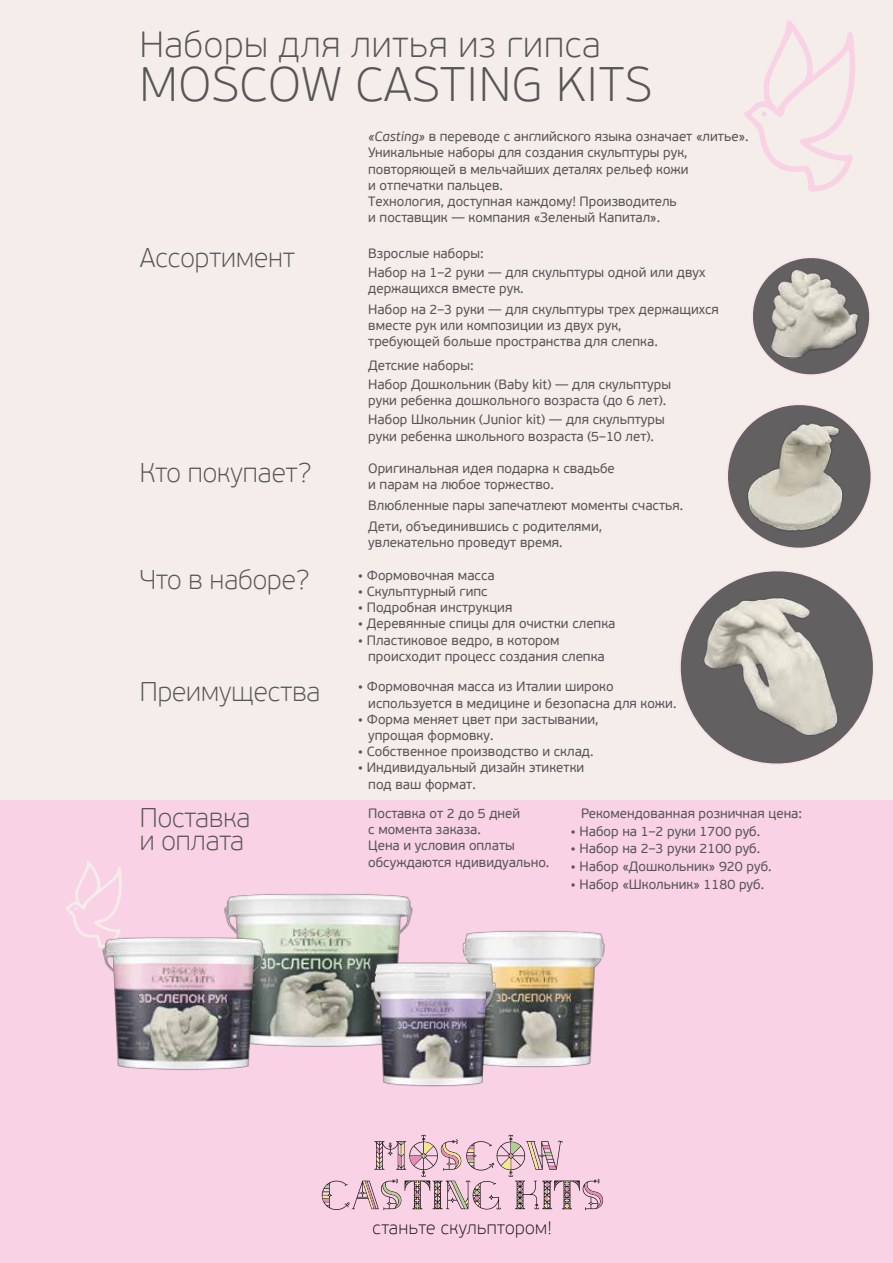
<style>
.page{position:relative;width:893px;height:1263px;background:#f9d2e5}
.page>*{position:absolute;margin:0;border:0;box-sizing:border-box;transform-origin:0 0}
.t1{font:100 48.3px "PF Beau Sans Pro";letter-spacing:.02em;color:#565655}
.t2{font:100 36.15px "PF Beau Sans Pro";letter-spacing:.02em;color:#565655}
.t3{font:100 27px/23.4px "PF Beau Sans Pro";color:#565655}
.t4{font:100 18px "PF Beau Sans Pro";letter-spacing:.02em;color:#181716}
.t5{font:13.5px/16.2px "PF Beau Sans Pro";color:#565655}
.s1{font-style:italic}
</style>
<div class="page">
<div style="left:0;top:0;width:893px;height:800px;background:#f5ede9"></div>
<svg style="left:752px;top:289px;width:118px;height:87px"></svg>
<img style="left:759px;top:257px;width:105px;height:112px">
<svg style="left:680px;top:570px;width:194px;height:195px"></svg>
<img style="left:692px;top:576px;width:158px;height:173px">
<svg style="left:322px;top:1135px;width:281px;height:75px"></svg>
<svg style="left:744px;top:20px;width:111px;height:172px"></svg>
<svg style="left:65px;top:861px;width:57px;height:76px"></svg>
<svg style="left:727px;top:442px;width:145px;height:69px"></svg>
<img style="left:736px;top:404px;width:131px;height:145px">
<img style="left:224px;top:893px;width:189px;height:154px">
<img style="left:87px;top:914px;width:192px;height:156px">
<img style="left:462px;top:930px;width:143px;height:138px">
<img style="left:350px;top:945px;width:175px;height:142px">
<h2 class="t2" style="left:140px;top:24px;width:463px">Наборы для литья из гипса</h2>
<h1 class="t1" style="left:140px;top:56px;width:513px">MOSCOW CASTING KITS</h1>
<h3 class="t3" style="left:140px;top:246px;width:157px">Ассортимент</h3>
<h3 class="t3" style="left:140px;top:461px;width:173px">Кто покупает?</h3>
<h3 class="t3" style="left:140px;top:568px;width:171px">Что в наборе?</h3>
<h3 class="t3" style="left:140px;top:680px;width:182px">Преимущества</h3>
<p class="t5" style="left:368px;top:129px;width:382px"><span class="s1">«Casting»</span> в переводе с английского языка означает «литье».<br>Уникальные наборы для создания скульптуры рук, повторяющей в мельчайших деталях рельеф кожи<br>и отпечатки пальцев.<br>Технология, доступная каждому! Производитель<br>и поставщик — компания «Зеленый Капитал».</p>
<p class="t5" style="left:368px;top:244px;width:339px;line-height:19.2px">Взрослые наборы:<br>Набор на 1–2 руки — для скульптуры одной или двух</p>
<p class="t5" style="left:368px;top:278px;width:352px;line-height:20.7px">держащихся вместе рук.<br>Набор на 2–3 руки — для скульптуры трех держащихся</p>
<p class="t5" style="left:368px;top:317px;width:291px">вместе рук или композиции из двух рук, требующей больше пространства для слепка.</p>
<p class="t5" style="left:368px;top:356px;width:304px;line-height:19.2px">Детские наборы:<br>Набор Дошкольник (Baby kit) — для скульптуры</p>
<p class="t5" style="left:368px;top:391px;width:300px;line-height:19.2px">руки ребенка дошкольного возраста (до 6 лет).<br>Набор Школьник (Junior kit) — для скульптуры</p>
<p class="t5" style="left:368px;top:428px;width:287px">руки ребенка школьного возраста (5–10 лет).</p>
<p class="t5" style="left:368px;top:461px;width:248px">Оригинальная идея подарка к свадьбе и парам на любое торжество.</p>
<p class="t5" style="left:368px;top:495px;width:317px;line-height:21px">Влюбленные пары запечатлеют моменты счастья.<br>Дети, объединившись с родителями,</p>
<p class="t5" style="left:368px;top:535px;width:196px">увлекательно проведут время.</p>
<p class="t5" style="left:358px;top:567px;width:139px">• Формовочная масса</p>
<p class="t5" style="left:358px;top:584px;width:131px">• Скульптурный гипс</p>
<p class="t5" style="left:358px;top:600px;width:156px">• Подробная инструкция</p>
<p class="t5" style="left:358px;top:616px;width:259px">• Деревянные спицы для очистки слепка</p>
<p class="t5" style="left:368px;top:632px;width:238px;text-indent:-11px">• Пластиковое ведро, в котором происходит процесс создания слепка</p>
<p class="t5" style="left:368px;top:679px;width:310px;text-indent:-11px">• Формовочная масса из Италии широко используется в медицине и безопасна для кожи.</p>
<p class="t5" style="left:368px;top:711px;width:232px;text-indent:-11px">• Форма меняет цвет при застывании, упрощая формовку.</p>
<p class="t5" style="left:358px;top:744px;width:237px">• Собственное производство и склад.</p>
<p class="t5" style="left:368px;top:760px;width:218px;text-indent:-11px">• Индивидуальный дизайн этикетки под ваш формат.</p>
<h3 class="t3" style="left:140px;top:805px;width:112px">Поставка и оплата</h3>
<p class="t5" style="left:368px;top:805px;width:183px">Поставка от 2 до 5 дней<br>с момента заказа.<br>Цена и условия оплаты обсуждаются ндивидуально.</p>
<p class="t5" style="left:581px;top:805px;width:223px">Рекомендованная розничная цена:</p>
<p class="t5" style="left:570px;top:823px;width:191px">• Набор на 1–2 руки 1700 руб.</p>
<p class="t5" style="left:570px;top:841px;width:191px">• Набор на 2–3 руки 2100 руб.</p>
<p class="t5" style="left:570px;top:858px;width:203px">• Набор «Дошкольник» 920 руб.</p>
<p class="t5" style="left:570px;top:876px;width:195px">• Набор «Школьник» 1180 руб.</p>
<h3 class="t4" style="left:373px;top:1217px;width:181px">станьте скульптором!</h3>
</div>
